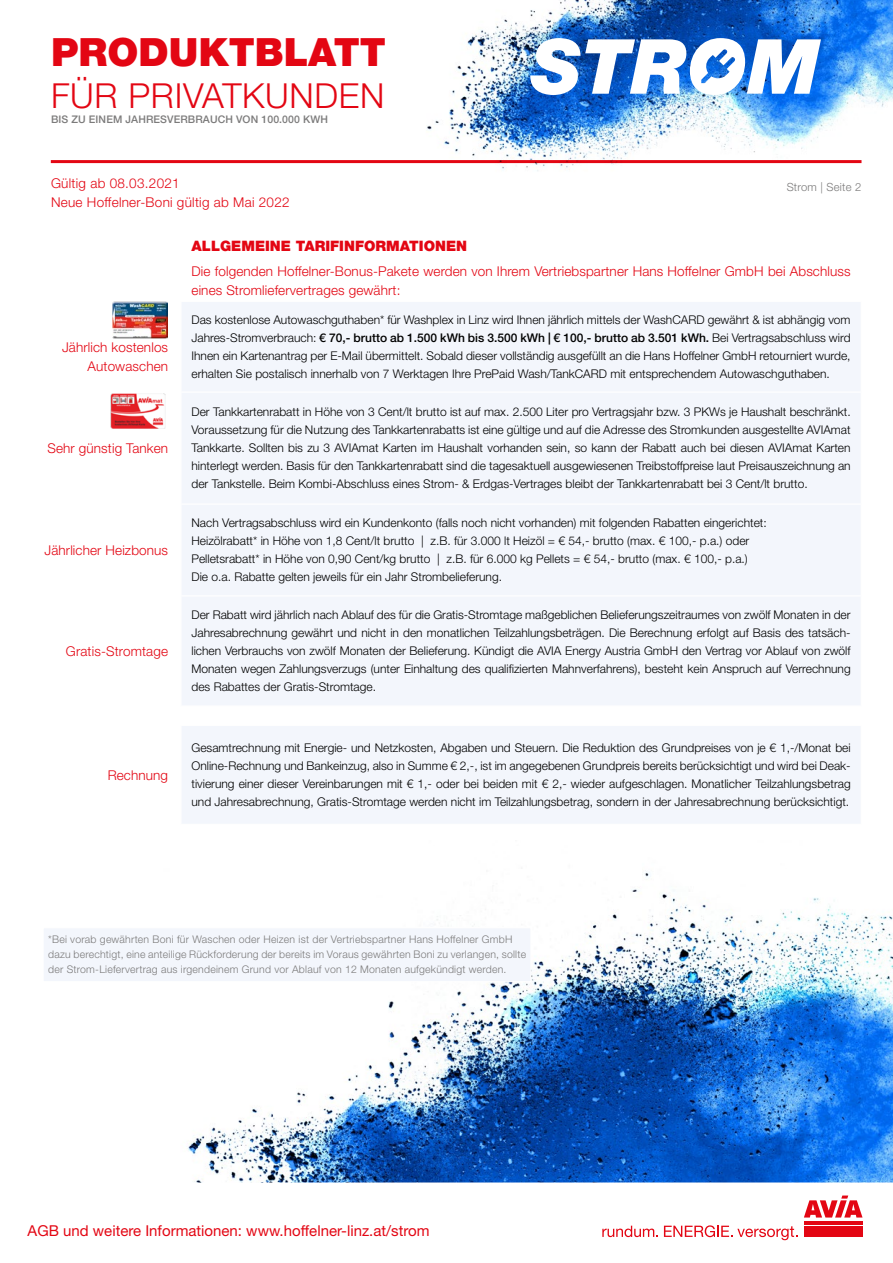
<style>
.page{position:relative;width:893px;height:1263px;background:#fff}
.page>*{position:absolute;margin:0;border:0;box-sizing:border-box;transform-origin:0 0}
.t1{font:900 39px "Helvetica Neue LT Std";color:#e30613}
.t2{font:300 34.5px "Helvetica Neue LT Pro";letter-spacing:.02em;color:#e30613}
.t3{font:15px "Helvetica Neue LT Std";color:#e30613}
.t4{font:900 14.4px "Helvetica Neue LT Std";color:#e30613}
.t5{font:300 13.5px/19.5px "Helvetica Neue LT Pro";letter-spacing:.01em;color:#e30613}
.t6{font:300 12px/18px "Helvetica Neue LT Pro";color:#000;text-align:justify}
.t7{font:500 12px "Helvetica Neue LT Std";color:#000}
.t8{font:300 11.25px "Helvetica Neue LT Pro";letter-spacing:.02em;color:#7c7b7b}
.t9{font:300 10.5px/15px "Helvetica Neue LT Pro";letter-spacing:.02em;color:#7c7b7b}
.t10{font:500 10.5px "Helvetica Neue LT Std";letter-spacing:.01em;color:#7c7b7b}
.s1{font-family:"Helvetica Neue LT Pro";font-weight:300}
</style>
<div class="page">
<img style="left:188px;top:870px;width:705px;height:312px">
<div style="left:43px;top:927px;width:488px;height:55px;background:#f3f6fc;border:1px solid #fff"></div>
<div style="left:0;top:1182px;width:893px;height:81px;border:2px solid #fff"></div>
<hr style="left:804px;top:1222px;width:58px;height:3px;background:#e30613">
<div style="left:804px;top:1226px;width:58px;height:11px;background:#e30613"></div>
<svg style="left:804px;top:1195px;width:58px;height:22px"></svg>
<svg style="left:602px;top:1226px;width:56px;height:11px"></svg>
<svg style="left:664px;top:1225px;width:134px;height:15px"></svg>
<div style="left:182px;top:302px;width:678px;height:521px;background:#f3f6fc"></div>
<hr style="left:181px;top:391px;width:681px;height:2px;background:#fff">
<hr style="left:181px;top:503px;width:681px;height:2px;background:#fff">
<hr style="left:181px;top:595px;width:681px;height:1px;background:#fff">
<hr style="left:181px;top:705px;width:681px;height:2px;background:#fff">
<hr style="left:181px;top:725px;width:681px;height:1px;background:#fff">
<hr style="left:51px;top:160px;width:810px;height:3px;background:#e30613">
<img style="left:404px;top:0;width:489px;height:171px">
<svg style="left:530px;top:38px;width:291px;height:57px"></svg>
<img style="left:111px;top:393px;width:55px;height:35px">
<img style="left:113px;top:301px;width:55px;height:37px">
<h1 class="t1" style="left:51px;top:29px;width:336px">PRODUKTBLATT</h1>
<h2 class="t2" style="left:51px;top:75px;width:335px">FÜR PRIVATKUNDEN</h2>
<p class="t10" style="left:51px;top:113px;width:279px">BIS ZU EINEM JAHRESVERBRAUCH VON 100.000 KWH</p>
<p class="t5" style="left:51px;top:173px;width:240px">Gültig ab 08.03.2021<br>Neue Hoffelner-Boni gültig ab Mai 2022</p>
<p class="t8" style="left:787px;top:180px;width:76px">Strom | Seite 2</p>
<p class="t5" style="left:62px;top:337px;width:108px;text-align:right">Jährlich kostenlos<br>Autowaschen</p>
<p class="t5" style="left:47px;top:438px;width:122px">Sehr günstig Tanken</p>
<p class="t5" style="left:45px;top:540px;width:125px">Jährlicher Heizbonus</p>
<p class="t5" style="left:66px;top:641px;width:104px">Gratis-Stromtage</p>
<p class="t5" style="left:108px;top:765px;width:62px">Rechnung</p>
<p class="t4" style="left:192px;top:238px;width:277px">ALLGEMEINE TARIFINFORMATIONEN</p>
<p class="t5" style="left:192px;top:261px;width:661px">Die folgenden Hoffelner-Bonus-Pakete werden von Ihrem Vertriebspartner Hans Hoffelner GmbH bei Abschluss eines Stromliefervertrages gewährt:</p>
<p class="t6" style="left:192px;top:311px;width:660px">Das kostenlose Autowaschguthaben* für Washplex in Linz wird Ihnen jährlich mittels der WashCARD gewährt &amp; ist abhängig vom</p>
<p class="t7" style="left:192px;top:331px;width:660px"><span class="s1">Jahres-Stromverbrauch:</span> € 70,- brutto ab 1.500 kWh bis 3.500 kWh | € 100,- brutto ab 3.501 kWh. <span class="s1">Bei Vertragsabschluss wird</span></p>
<p class="t6" style="left:192px;top:347px;width:661px">Ihnen ein Kartenantrag per E-Mail übermittelt. Sobald dieser vollständig ausgefüllt an die Hans Hoffelner GmbH retourniert wurde, erhalten Sie postalisch innerhalb von 7 Werktagen Ihre PrePaid Wash/TankCARD mit entsprechendem Autowaschguthaben.</p>
<p class="t6" style="left:192px;top:403px;width:661px">Der Tankkartenrabatt in Höhe von 3 Cent/lt brutto ist auf max. 2.500 Liter pro Vertragsjahr bzw. 3 PKWs je Haushalt beschränkt.<br>Voraussetzung für die Nutzung des Tankkartenrabatts ist eine gültige und auf die Adresse des Stromkunden ausgestellte AVIAmat Tankkarte. Sollten bis zu 3 AVIAmat Karten im Haushalt vorhanden sein, so kann der Rabatt auch bei diesen AVIAmat Karten hinterlegt werden. Basis für den Tankkartenrabatt sind die tagesaktuell ausgewiesenen Treibstoffpreise laut Preisauszeichnung an der Tankstelle. Beim Kombi-Abschluss eines Strom- &amp; Erdgas-Vertrages bleibt der Tankkartenrabatt bei 3 Cent/lt brutto.</p>
<p class="t6" style="left:192px;top:514px;width:577px;text-align:left">Nach Vertragsabschluss wird ein Kundenkonto (falls noch nicht vorhanden) mit folgenden Rabatten eingerichtet:<br>Heizölrabatt* in Höhe von 1,8 Cent/lt brutto | z.B. für 3.000 lt Heizöl = € 54,- brutto (max. € 100,- p.a.) oder Pelletsrabatt* in Höhe von 0,90 Cent/kg brutto | z.B. für 6.000 kg Pellets = € 54,- brutto (max. € 100,- p.a.)<br>Die o.a. Rabatte gelten jeweils für ein Jahr Strombelieferung.</p>
<p class="t6" style="left:192px;top:606px;width:661px">Der Rabatt wird jährlich nach Ablauf des für die Gratis-Stromtage maßgeblichen Belieferungszeitraumes von zwölf Monaten in der Jahresabrechnung gewährt und nicht in den monatlichen Teilzahlungsbeträgen. Die Berechnung erfolgt auf Basis des tatsäch&shy;lichen Verbrauchs von zwölf Monaten der Belieferung. Kündigt die AVIA Energy Austria GmbH den Vertrag vor Ablauf von zwölf Monaten wegen Zahlungsverzugs (unter Einhaltung des qualifizierten Mahnverfahrens), besteht kein Anspruch auf Verrechnung des Rabattes der Gratis-Stromtage.</p>
<p class="t6" style="left:192px;top:738px;width:661px">Gesamtrechnung mit Energie- und Netzkosten, Abgaben und Steuern. Die Reduktion des Grundpreises von je € 1,-/Monat bei Online-Rechnung und Bankeinzug, also in Summe € 2,-, ist im angegebenen Grundpreis bereits berücksichtigt und wird bei Deak&shy;tivierung einer dieser Vereinbarungen mit € 1,- oder bei beiden mit € 2,- wieder aufgeschlagen. Monatlicher Teilzahlungsbetrag und Jahresabrechnung, Gratis-Stromtage werden nicht im Teilzahlungsbetrag, sondern in der Jahresabrechnung berücksichtigt.</p>
<p class="t9" style="left:48px;top:932px;width:479px">*Bei vorab gewährten Boni für Waschen oder Heizen ist der Vertriebspartner Hans Hoffelner GmbH dazu berechtigt, eine anteilige Rückforderung der bereits im Voraus gewährten Boni zu verlangen, sollte der Strom-Liefervertrag aus irgendeinem Grund vor Ablauf von 12 Monaten aufgekündigt werden.</p>
<p class="t3" style="left:28px;top:1222px;width:403px">AGB und weitere Informationen: www.hoffelner-linz.at/strom</p>
</div>
